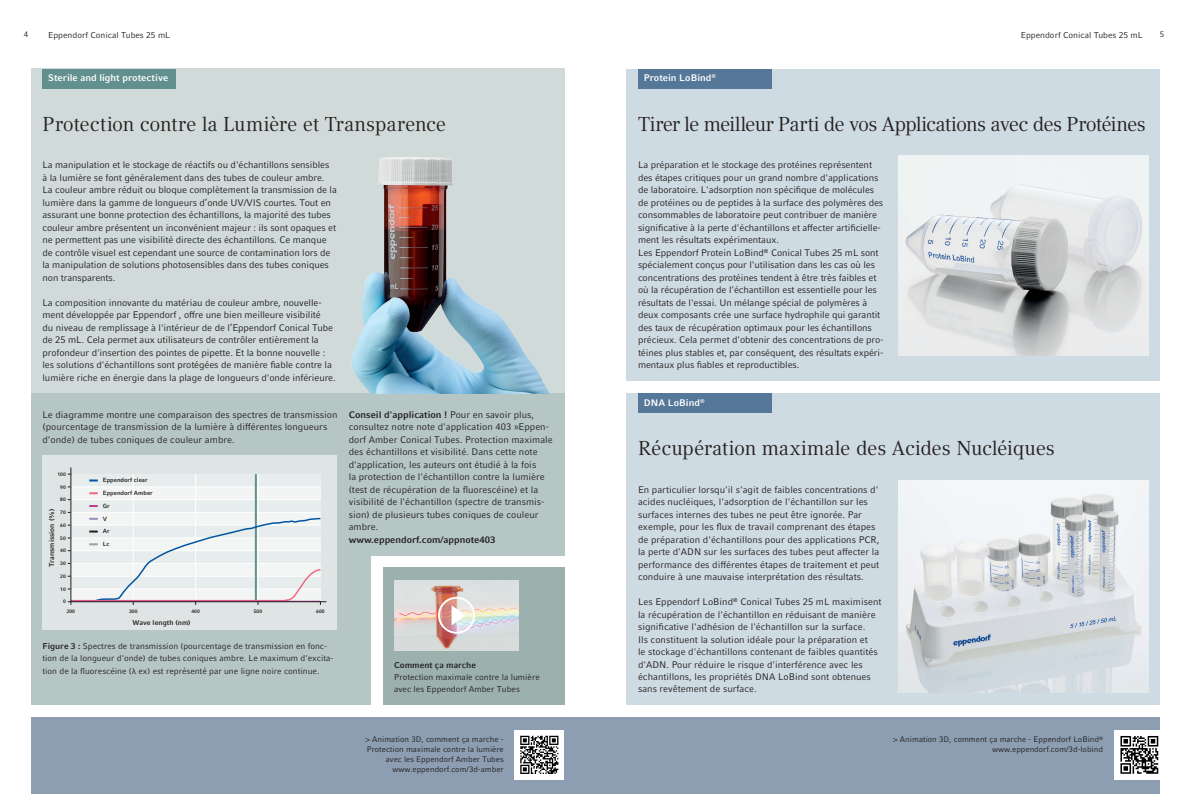
<style>
.page{position:relative;width:1191px;height:794px;background:#fff}
.page>*{position:absolute;margin:0;border:0;box-sizing:border-box;transform-origin:0 0}
._01_Headline_3_21pt{font:20px "Compatil Textfor Eppendorf";letter-spacing:-.015em;color:#231f20}
._01_Headline_3_21pt-2{font:20px "Compatil Textfor Eppendorf";letter-spacing:-.04em;color:#231f20}
._03_Body_Copy_no_pi{font:9.5px/12.5px "Compatil Factfor Eppendorf";letter-spacing:-.01em;color:#231f20}
._04_Interferer_top_9{font:700 9.5px "Compatil Factfor Eppendorf";letter-spacing:.005em;color:#fff}
._03_Body_Copy_no_pi-2{font:700 9.5px "Compatil Factfor Eppendorf";color:#231f20}
._04_Caption_8_5pt{font:8.5px/12.4px "Compatil Factfor Eppendorf";color:#231f20}
._04_Caption_8_5pt-2{font:700 8.5px "Compatil Factfor Eppendorf";color:#231f20}
.t1{font:8px/10px "Compatil Factfor Eppendorf";color:#231f20;text-align:right}
.t2{font:700 7px "Compatil Factfor Eppendorf";color:#231f20}
.t3{font:700 6px/12.8px "Compatil Factfor Eppendorf";color:#231f20}
.t4{font:700 5px "Compatil Factfor Eppendorf";color:#231f20}
.s1{font-weight:700}
</style>
<div class="page">
<div style="left:31px;top:393px;width:533px;height:312px;background:#b6c6c4"></div>
<div style="left:31px;top:69px;width:533px;height:324px;background:#cfdad9"></div>
<div style="left:371px;top:556px;width:204px;height:161px;background:#fff"></div>
<div style="left:383px;top:567px;width:181px;height:138px;background:#9cb1ae"></div>
<div style="left:31px;top:717px;width:1128px;height:77px;background:#8d9eb3"></div>
<div style="left:514px;top:730px;width:50px;height:50px;background:#fff"></div>
<svg style="left:558px;top:735px;width:1px;height:35px"></svg>
<svg style="left:520px;top:735px;width:38px;height:39px"></svg>
<div style="left:1114px;top:730px;width:50px;height:50px;background:#fff"></div>
<svg style="left:1120px;top:736px;width:39px;height:38px"></svg>
<svg style="left:1120px;top:736px;width:38px;height:37px"></svg>
<div style="left:626px;top:69px;width:533px;height:311px;background:#cfdbe2"></div>
<img style="left:899px;top:156px;width:249px;height:199px">
<div style="left:626px;top:393px;width:533px;height:312px;background:#cfdbe2"></div>
<img style="left:899px;top:480px;width:249px;height:212px">
<img style="left:352px;top:157px;width:198px;height:236px">
<img style="left:394px;top:580px;width:125px;height:70px">
<svg style="left:439px;top:598px;width:35px;height:35px"></svg>
<div style="left:438px;top:597px;width:37px;height:37px;border:2px solid #fff;border-radius:50%"></div>
<svg style="left:451px;top:605px;width:14px;height:20px"></svg>
<div style="left:43px;top:455px;width:294px;height:175px;background:#dee5e4"></div>
<svg style="left:68px;top:467px;width:258px;height:137px"></svg>
<div style="left:638px;top:69px;width:133px;height:19px;background:#567898"></div>
<div style="left:638px;top:393px;width:133px;height:20px;background:#567898"></div>
<div style="left:43px;top:69px;width:133px;height:19px;background:#62908f"></div>
<p class="t1" style="left:24px;top:29px;width:6px">4</p>
<p class="_04_Caption_8_5pt" style="left:48px;top:28px;width:123px">Eppendorf Conical Tubes 25 mL</p>
<p class="_04_Caption_8_5pt" style="left:1020px;top:28px;width:123px">Eppendorf Conical Tubes 25 mL</p>
<p class="t1" style="left:1159px;top:30px;width:6px">5</p>
<p class="_04_Interferer_top_9" style="left:643px;top:72px;width:74px">Protein LoBind<sup>®</sup></p>
<p class="_04_Interferer_top_9" style="left:48px;top:72px;width:122px">Sterile and light protective</p>
<p class="_01_Headline_3_21pt" style="left:43px;top:112px;width:405px">Protection contre la Lumière et Transparence</p>
<p class="_03_Body_Copy_no_pi" style="left:43px;top:159px;width:296px">La manipulation et le stockage de réactifs ou d'échantillons sensibles<br>à la lumière se font généralement dans des tubes de couleur ambre.<br>La couleur ambre réduit ou bloque complètement la transmission de la lumière dans la gamme de longueurs d’onde UV/VIS courtes. Tout en assurant une bonne protection des échantillons, la majorité des tubes couleur ambre présentent un inconvénient majeur : ils sont opaques et ne permettent pas une visibilité directe des échantillons. Ce manque de contrôle visuel est cependant une source de contamination lors de la manipulation de solutions photosensibles dans des tubes coniques non transparents.</p>
<p class="_03_Body_Copy_no_pi" style="left:43px;top:296px;width:295px">La composition innovante du matériau de couleur ambre, nouvelle&shy;ment développée par Eppendorf , offre une bien meilleure visibilité<br>du niveau de remplissage à l'intérieur de de l’Eppendorf Conical Tube de 25 mL. Cela permet aux utilisateurs de contrôler entièrement la profondeur d'insertion des pointes de pipette. Et la bonne nouvelle : les solutions d'échantillons sont protégées de manière fiable contre la lumière riche en énergie dans la plage de longueurs d'onde inférieure.</p>
<p class="_03_Body_Copy_no_pi" style="left:43px;top:408px;width:296px">Le diagramme montre une comparaison des spectres de transmission (pourcentage de transmission de la lumière à différentes longueurs d'onde) de tubes coniques de couleur ambre.</p>
<p class="t4" style="left:57px;top:471px;width:10px">100</p>
<p class="t4" style="left:60px;top:484px;width:7px">90</p>
<p class="t4" style="left:60px;top:496px;width:7px">80</p>
<p class="t2" style="left:48px;top:567px;width:59px;rotate:-90deg">Transmission (%)</p>
<p class="t4" style="left:60px;top:509px;width:7px">70</p>
<p class="t4" style="left:60px;top:522px;width:7px">60</p>
<p class="t4" style="left:60px;top:535px;width:7px">50</p>
<p class="t4" style="left:60px;top:547px;width:7px">40</p>
<p class="t4" style="left:60px;top:560px;width:7px">30</p>
<p class="t4" style="left:60px;top:573px;width:7px">20</p>
<p class="t4" style="left:60px;top:586px;width:7px">10</p>
<p class="t4" style="left:63px;top:598px;width:4px">0</p>
<p class="t3" style="left:103px;top:474px;width:51px">Eppendorf clear<br>Eppendorf Amber<br>Gr<br>V<br>Ar<br>Lc</p>
<p class="t4" style="left:67px;top:608px;width:10px">200</p>
<p class="t4" style="left:129px;top:608px;width:10px">300</p>
<p class="t4" style="left:191px;top:608px;width:10px">400</p>
<p class="t4" style="left:254px;top:608px;width:10px">500</p>
<p class="t4" style="left:316px;top:608px;width:10px">600</p>
<p class="t2" style="left:133px;top:618px;width:59px">Wave length (nm)</p>
<p class="_04_Caption_8_5pt" style="left:43px;top:640px;width:292px"><span class="s1">Figure 3 :</span> Spectres de transmission (pourcentage de transmission en fonc&shy;tion de la longueur d'onde) de tubes coniques ambre. Le maximum d'excita&shy;tion de la fluorescéine (λ ex) est représenté par une ligne noire continue.</p>
<p class="_03_Body_Copy_no_pi" style="left:349px;top:408px;width:205px"><span class="s1">Conseil d'application !</span> Pour en savoir plus, consultez notre note d'application 403 »Eppen&shy;dorf Amber Conical Tubes. Protection maximale des échantillons et visibilité. Dans cette note d'application, les auteurs ont étudié à la fois<br>la protection de l'échantillon contre la lumière (test de récupération de la fluorescéine) et la visibilité de l'échantillon (spectre de transmis&shy;sion) de plusieurs tubes coniques de couleur ambre.</p>
<p class="_03_Body_Copy_no_pi-2" style="left:349px;top:534px;width:148px">www.eppendorf.com/appnote403</p>
<p class="_04_Caption_8_5pt-2" style="left:394px;top:659px;width:83px">Comment ça marche</p>
<p class="_04_Caption_8_5pt" style="left:394px;top:671px;width:147px">Protection maximale contre la lumière avec les Eppendorf Amber Tubes</p>
<p class="_01_Headline_3_21pt-2" style="left:638px;top:112px;width:509px">Tirer le meilleur Parti de vos Applications avec des Protéines</p>
<p class="_03_Body_Copy_no_pi" style="left:638px;top:159px;width:247px">La préparation et le stockage des protéines représentent des étapes critiques pour un grand nombre d'applications de laboratoire. L'adsorption non spécifique de molécules de protéines ou de peptides à la surface des polymères des consommables de laboratoire peut contribuer de manière significative à la perte d'échantillons et affecter artificielle&shy;ment les résultats expérimentaux.</p>
<p class="_03_Body_Copy_no_pi" style="left:638px;top:246px;width:247px">Les Eppendorf Protein LoBind<sup>®</sup> Conical Tubes 25 mL sont spécialement conçus pour l'utilisation dans les cas où les concentrations des protéines tendent à être très faibles et où la récupération de l'échantillon est essentielle pour les résultats de l'essai. Un mélange spécial de polymères à deux composants crée une surface hydrophile qui garantit des taux de récupération optimaux pour les échantillons précieux. Cela permet d'obtenir des concentrations de pro&shy;téines plus stables et, par conséquent, des résultats expéri&shy;mentaux plus fiables et reproductibles.</p>
<p class="_04_Interferer_top_9" style="left:643px;top:397px;width:63px">DNA LoBind<sup>®</sup></p>
<p class="_01_Headline_3_21pt" style="left:638px;top:437px;width:418px">Récupération maximale des Acides Nucléiques</p>
<p class="_03_Body_Copy_no_pi" style="left:638px;top:483px;width:243px">En particulier lorsqu'il s'agit de faibles concentrations d' acides nucléiques, l'adsorption de l'échantillon sur les surfaces internes des tubes ne peut être ignorée. Par exemple, pour les flux de travail comprenant des étapes de préparation d'échantillons pour des applications PCR, la perte d'ADN sur les surfaces des tubes peut affecter la performance des différentes étapes de traitement et peut conduire à une mauvaise interprétation des résultats.</p>
<p class="_03_Body_Copy_no_pi" style="left:638px;top:595px;width:245px">Les Eppendorf LoBind<sup>®</sup> Conical Tubes 25 mL maximisent la récupération de l'échantillon en réduisant de manière significative l'adhésion de l'échantillon sur la surface.<br>Ils constituent la solution idéale pour la préparation et<br>le stockage d'échantillons contenant de faibles quantités d'ADN. Pour réduire le risque d'interférence avec les échantillons, les propriétés DNA LoBind sont obtenues sans revêtement de surface.</p>
<p class="t1" style="left:365px;top:734px;width:140px">&gt; Animation 3D, comment ça marche - Protection maximale contre la lumière avec les Eppendorf Amber Tubes www.eppendorf.com/3d-amber</p>
<p class="t1" style="left:893px;top:734px;width:211px">&gt; Animation 3D, comment ça marche - Eppendorf LoBind<sup>® </sup>www.eppendorf.com/3d-lobind</p>
</div>
